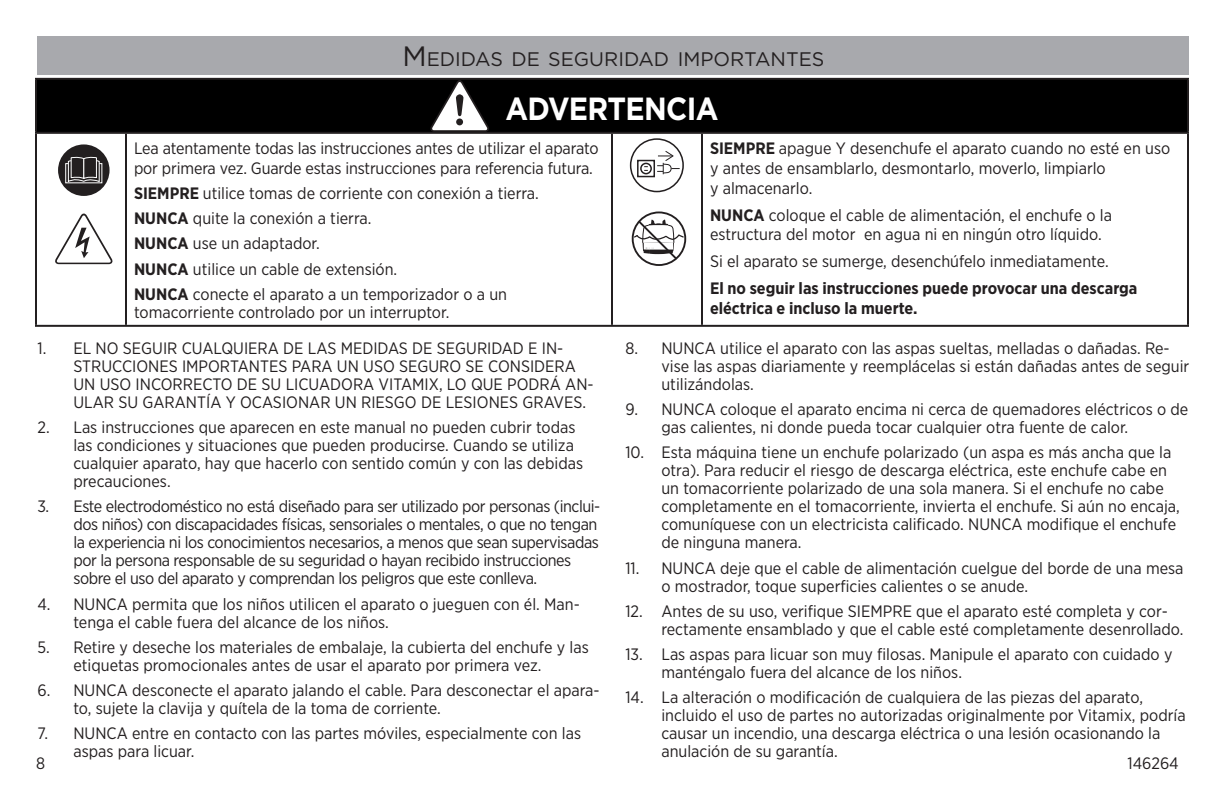
<style>
.page{position:relative;width:1224px;height:792px;background:#fff}
.page>*{position:absolute;margin:0;border:0;box-sizing:border-box;transform-origin:0 0}
.Warning_Table_Header{font:700 32px "Gotham";letter-spacing:-.025em;color:#fff;scale:.9 1}
.t1{font:19.6px "Gotham";color:#231f20}
.Text{font:16.4px/18px "Gotham Narrow";color:#231f20}
.Text-2{font:16.4px/18px "Gotham Narrow";letter-spacing:-.025em;color:#231f20}
.Text-3{font:700 16.4px/19.8px "Gotham Narrow";color:#231f20}
.s1{font-size:28px}
.s2{font-weight:700}
</style>
<div class="page">
<div style="left:37px;top:36px;width:1152px;height:38px;background:#a8a9ad"></div>
<div style="left:36px;top:79px;width:1152px;height:54px;background:#000"></div>
<hr style="left:35px;top:78px;width:91px;height:2px;background:#231f20">
<hr style="left:35px;top:80px;width:2px;height:52px;background:#231f20">
<hr style="left:126px;top:78px;width:486px;height:2px;background:#231f20">
<hr style="left:612px;top:78px;width:90px;height:2px;background:#231f20">
<hr style="left:702px;top:78px;width:487px;height:2px;background:#231f20">
<hr style="left:1187px;top:80px;width:2px;height:52px;background:#231f20">
<hr style="left:35px;top:132px;width:91px;height:2px;background:#231f20">
<hr style="left:35px;top:134px;width:2px;height:191px;background:#231f20">
<hr style="left:126px;top:132px;width:486px;height:2px;background:#231f20">
<hr style="left:125px;top:134px;width:2px;height:191px;background:#231f20">
<hr style="left:612px;top:132px;width:90px;height:2px;background:#231f20">
<hr style="left:611px;top:134px;width:2px;height:191px;background:#231f20">
<hr style="left:702px;top:132px;width:487px;height:2px;background:#231f20">
<hr style="left:701px;top:134px;width:2px;height:191px;background:#231f20">
<hr style="left:1187px;top:134px;width:2px;height:191px;background:#231f20">
<hr style="left:35px;top:325px;width:91px;height:2px;background:#231f20">
<hr style="left:126px;top:325px;width:486px;height:2px;background:#231f20">
<hr style="left:612px;top:325px;width:90px;height:2px;background:#231f20">
<hr style="left:702px;top:325px;width:487px;height:2px;background:#231f20">
<svg style="left:430px;top:80px;width:59px;height:52px"></svg>
<svg style="left:55px;top:213px;width:58px;height:51px"></svg>
<div style="left:630px;top:138px;width:54px;height:54px;border:2px solid #231f20;border-radius:50%"></div>
<div style="left:637px;top:160px;width:18px;height:17px;border:2px solid #231f20"></div>
<div style="left:640px;top:163px;width:12px;height:11px;border:2px solid #231f20;border-radius:50%"></div>
<svg style="left:644px;top:166px;width:4px;height:5px"></svg>
<svg style="left:657px;top:151px;width:23px;height:23px"></svg>
<div style="left:632px;top:211px;width:54px;height:55px;border:2px solid #231f20;border-radius:50%"></div>
<svg style="left:633px;top:218px;width:52px;height:47px"></svg>
<div style="left:58px;top:144px;width:52px;height:52px;background:#231f20;border-radius:50%"></div>
<div style="left:65px;top:163px;width:37px;height:20px;border:1px solid #fff"></div>
<svg style="left:67px;top:156px;width:34px;height:27px"></svg>
<p class="t1" style="left:402px;top:47px;width:424px"><span class="s1">M</span>EDIDAS DE SEGURIDAD IM PORTANTES</p>
<p class="Warning_Table_Header" style="left:506px;top:88px;width:238px">ADVERTENCIA</p>
<p class="Text" style="left:134px;top:138px;width:466px;line-height:19.8px">Lea atentamente todas las instrucciones antes de utilizar el aparato por primera vez. Guarde estas instrucciones para referencia futura.</p>
<p class="Text" style="left:134px;top:184px;width:406px"><span class="s2">SIEMPRE</span> utilice tomas de corriente con conexión a tierra.</p>
<p class="Text" style="left:134px;top:209px;width:239px"><span class="s2">NUNCA</span> quite la conexión a tierra.</p>
<p class="Text" style="left:134px;top:234px;width:187px"><span class="s2">NUNCA</span> use un adaptador.</p>
<p class="Text" style="left:134px;top:260px;width:265px"><span class="s2">NUNCA</span> utilice un cable de extensión.</p>
<p class="Text" style="left:134px;top:285px;width:375px"><span class="s2">NUNCA</span> conecte el aparato a un temporizador o a un tomacorriente controlado por un interruptor.</p>
<p class="Text" style="left:710px;top:138px;width:462px;line-height:19.8px"><span class="s2">SIEMPRE</span> apague Y desenchufe el aparato cuando no esté en uso y antes de ensamblarlo, desmontarlo, moverlo, limpiarlo<br>y almacenarlo.</p>
<p class="Text" style="left:710px;top:205px;width:404px;line-height:19.8px"><span class="s2">NUNCA</span> coloque el cable de alimentación, el enchufe o la estructura del motor en agua ni en ningún otro líquido.</p>
<p class="Text" style="left:710px;top:252px;width:400px">Si el aparato se sumerge, desenchúfelo inmediatamente.</p>
<p class="Text-3" style="left:710px;top:279px;width:429px">El no seguir las instrucciones puede provocar una descarga eléctrica e incluso la muerte.</p>
<p class="Text" style="left:661px;top:339px;width:529px;text-indent:-36px">8. NUNCA utilice el aparato con las aspas sueltas, melladas o dañadas. Re&shy;vise las aspas diariamente y reemplácelas si están dañadas antes de seguir utilizándolas.</p>
<p class="Text" style="left:661px;top:400px;width:528px;text-indent:-36px">9. NUNCA coloque el aparato encima ni cerca de quemadores eléctricos o de gas calientes, ni donde pueda tocar cualquier otra fuente de calor.</p>
<p class="Text" style="left:661px;top:443px;width:520px;text-indent:-36px">10. Esta máquina tiene un enchufe polarizado (un aspa es más ancha que la otra). Para reducir el riesgo de descarga eléctrica, este enchufe cabe en un tomacorriente polarizado de una sola manera. Si el enchufe no cabe completamente en el tomacorriente, invierta el enchufe. Si aún no encaja, comuníquese con un electricista calificado. NUNCA modifique el enchufe de ninguna manera.</p>
<p class="Text" style="left:661px;top:558px;width:524px;text-indent:-36px">11. NUNCA deje que el cable de alimentación cuelgue del borde de una mesa o mostrador, toque superficies calientes o se anude.</p>
<p class="Text" style="left:661px;top:602px;width:524px;text-indent:-36px">12. Antes de su uso, verifique SIEMPRE que el aparato esté completa y cor&shy;rectamente ensamblado y que el cable esté completamente desenrollado.</p>
<p class="Text" style="left:661px;top:645px;width:513px;text-indent:-36px">13. Las aspas para licuar son muy filosas. Manipule el aparato con cuidado y manténgalo fuera del alcance de los niños.</p>
<p class="Text" style="left:661px;top:688px;width:526px;text-indent:-36px">14. La alteración o modificación de cualquiera de las piezas del aparato, incluido el uso de partes no autorizadas originalmente por Vitamix, podría causar un incendio, una descarga eléctrica o una lesión ocasionando la anulación de su garantía.</p>
<p class="Text" style="left:73px;top:339px;width:522px;text-indent:-36px">1. EL NO SEGUIR CUALQUIERA DE LAS MEDIDAS DE SEGURIDAD E IN-STRUCCIONES IMPORTANTES PARA UN USO SEGURO SE CONSIDERA UN USO INCORRECTO DE SU LICUADORA VITAMIX, LO QUE PODRÁ AN-ULAR SU GARANTÍA Y OCASIONAR UN RIESGO DE LESIONES GRAVES.</p>
<p class="Text" style="left:73px;top:418px;width:511px;text-indent:-36px">2. Las instrucciones que aparecen en este manual no pueden cubrir todas las condiciones y situaciones que pueden producirse. Cuando se utiliza cualquier aparato, hay que hacerlo con sentido común y con las debidas precauciones.</p>
<p class="Text-2" style="left:73px;top:497px;width:528px;text-indent:-36px">3. Este electrodoméstico no está diseñado para ser utilizado por personas (inclui&shy;dos niños) con discapacidades físicas, sensoriales o mentales, o que no tengan la experiencia ni los conocimientos necesarios, a menos que sean supervisadas por la persona responsable de su seguridad o hayan recibido instrucciones sobre el uso del aparato y comprendan los peligros que este conlleva.</p>
<p class="Text" style="left:73px;top:594px;width:508px;text-indent:-36px">4. NUNCA permita que los niños utilicen el aparato o jueguen con él. Man&shy;tenga el cable fuera del alcance de los niños.</p>
<p class="Text" style="left:73px;top:638px;width:517px;text-indent:-36px">5. Retire y deseche los materiales de embalaje, la cubierta del enchufe y las etiquetas promocionales antes de usar el aparato por primera vez.</p>
<p class="Text" style="left:73px;top:681px;width:528px;text-indent:-36px">6. NUNCA desconecte el aparato jalando el cable. Para desconectar el apara&shy;to, sujete la clavija y quítela de la toma de corriente.</p>
<p class="Text" style="left:73px;top:724px;width:509px;text-indent:-36px">7. NUNCA entre en contacto con las partes móviles, especialmente con las aspas para licuar.</p>
<p class="Text" style="left:36px;top:754px;width:10px">8</p>
<p class="Text" style="left:1128px;top:754px;width:53px">146264</p>
</div>
